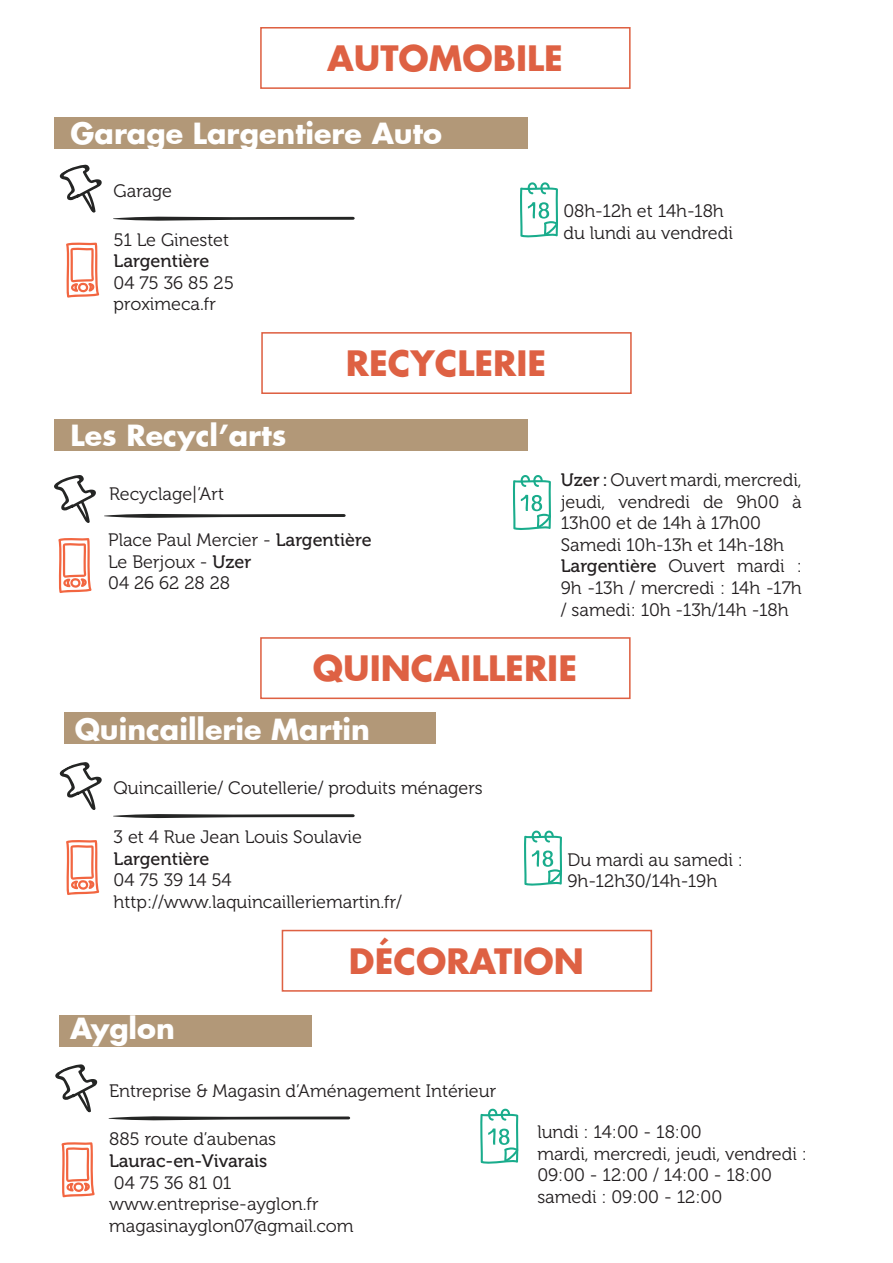
<style>
.page{position:relative;width:893px;height:1263px;background:#fff}
.page>*{position:absolute;margin:0;border:0;box-sizing:border-box;transform-origin:0 0}
.t1{font:700 34.2px "Futura";color:#de6143}
.t2{font:700 28.5px "Futura";color:#fff}
.t3{font:18px/21.6px "Museo 300";color:#231f20}
.t4{font:18px "Museo 500";color:#231f20}
.s1{font-family:"Museo 500"}
</style>
<div class="page">
<svg style="left:104px;top:513px;width:242px;height:5px"></svg>
<svg style="left:513px;top:475px;width:38px;height:55px"></svg>
<svg style="left:54px;top:475px;width:42px;height:48px"></svg>
<svg style="left:58px;top:538px;width:34px;height:55px"></svg>
<svg style="left:524px;top:831px;width:38px;height:54px"></svg>
<svg style="left:113px;top:814px;width:242px;height:5px"></svg>
<svg style="left:66px;top:840px;width:33px;height:55px"></svg>
<svg style="left:59px;top:762px;width:43px;height:48px"></svg>
<div style="left:64px;top:713px;width:371px;height:31px;background:#b29878"></div>
<div style="left:260px;top:27px;width:371px;height:62px;background:#fff;border:2px solid #de6143"></div>
<svg style="left:113px;top:216px;width:242px;height:5px"></svg>
<svg style="left:66px;top:243px;width:33px;height:55px"></svg>
<svg style="left:59px;top:164px;width:43px;height:49px"></svg>
<div style="left:54px;top:117px;width:474px;height:32px;background:#b29878"></div>
<svg style="left:520px;top:182px;width:38px;height:55px"></svg>
<div style="left:261px;top:332px;width:371px;height:62px;background:#fff;border:2px solid #de6143"></div>
<div style="left:54px;top:419px;width:474px;height:31px;background:#b29878"></div>
<div style="left:260px;top:637px;width:371px;height:62px;background:#fff;border:2px solid #de6143"></div>
<svg style="left:108px;top:1116px;width:243px;height:5px"></svg>
<svg style="left:61px;top:1142px;width:34px;height:55px"></svg>
<svg style="left:55px;top:1064px;width:42px;height:48px"></svg>
<svg style="left:480px;top:1109px;width:38px;height:55px"></svg>
<div style="left:60px;top:1015px;width:252px;height:31px;background:#b29878"></div>
<div style="left:282px;top:930px;width:370px;height:62px;background:#fff;border:2px solid #de6143"></div>
<h1 class="t1" style="left:327px;top:35px;width:237px">AUTOMOBILE</h1>
<h2 class="t2" style="left:71px;top:113px;width:373px">Garage Largentiere Auto</h2>
<p class="t3" style="left:114px;top:180px;width:60px">Garage</p>
<p class="t3" style="left:114px;top:229px;width:117px">51 Le Ginestet</p>
<p class="t4" style="left:114px;top:251px;width:97px">Largentière</p>
<p class="t3" style="left:114px;top:272px;width:122px">04 75 36 85 25 proximeca.fr</p>
<h1 class="t1" style="left:346px;top:340px;width:202px">RECYCLERIE</h1>
<p class="t3" style="left:563px;top:201px;width:171px">08h-12h et 14h-18h du lundi au vendredi</p>
<h2 class="t2" style="left:71px;top:415px;width:217px">Les Recycl’arts</h2>
<p class="t3" style="left:109px;top:484px;width:116px">Recyclage|’Art</p>
<p class="t3" style="left:108px;top:529px;width:265px">Place Paul Mercier - <span class="s1">Largentière<br></span>Le Berjoux - <span class="s1">Uzer<br></span>04 26 62 28 28</p>
<p class="t3" style="left:561px;top:469px;width:242px"><span class="s1">Uzer :</span> Ouvert mardi, mercredi, jeudi, vendredi de 9h00 à<br>13h00 et de 14h à 17h00<br>Samedi 10h-13h et 14h-18h<br><span class="s1">Largentière</span> Ouvert mardi :<br>9h -13h / mercredi : 14h -17h / samedi: 10h -13h/14h -18h</p>
<h1 class="t1" style="left:313px;top:645px;width:266px">QUINCAILLERIE</h1>
<h2 class="t2" style="left:75px;top:709px;width:297px">Quincaillerie Martin</h2>
<p class="t3" style="left:114px;top:778px;width:371px">Quincaillerie/ Coutellerie/ produits ménagers</p>
<p class="t3" style="left:114px;top:826px;width:250px">3 et 4 Rue Jean Louis Soulavie</p>
<p class="t4" style="left:114px;top:848px;width:97px">Largentière</p>
<p class="t3" style="left:114px;top:870px;width:290px">04 75 39 14 54 http://www.laquincailleriemartin.fr/</p>
<p class="t3" style="left:567px;top:849px;width:177px">Du mardi au samedi :<br>9h-12h30/14h-19h</p>
<h2 class="t2" style="left:70px;top:1008px;width:106px">Ayglon</h2>
<h1 class="t1" style="left:349px;top:937px;width:237px">DÉCORATION</h1>
<p class="t3" style="left:109px;top:1080px;width:389px">Entreprise &amp; Magasin d’Aménagement Intérieur</p>
<p class="t3" style="left:109px;top:1129px;width:169px">885 route d’aubenas</p>
<p class="t4" style="left:109px;top:1151px;width:160px">Laurac-en-Vivarais</p>
<p class="t3" style="left:109px;top:1172px;width:246px">04 75 36 81 01 www.entreprise-ayglon.fr magasinayglon07@gmail.com</p>
<p class="t3" style="left:537px;top:1121px;width:271px">lundi : 14:00 - 18:00<br>mardi, mercredi, jeudi, vendredi :<br>09:00 - 12:00 / 14:00 - 18:00 samedi : 09:00 - 12:00</p>
</div>
